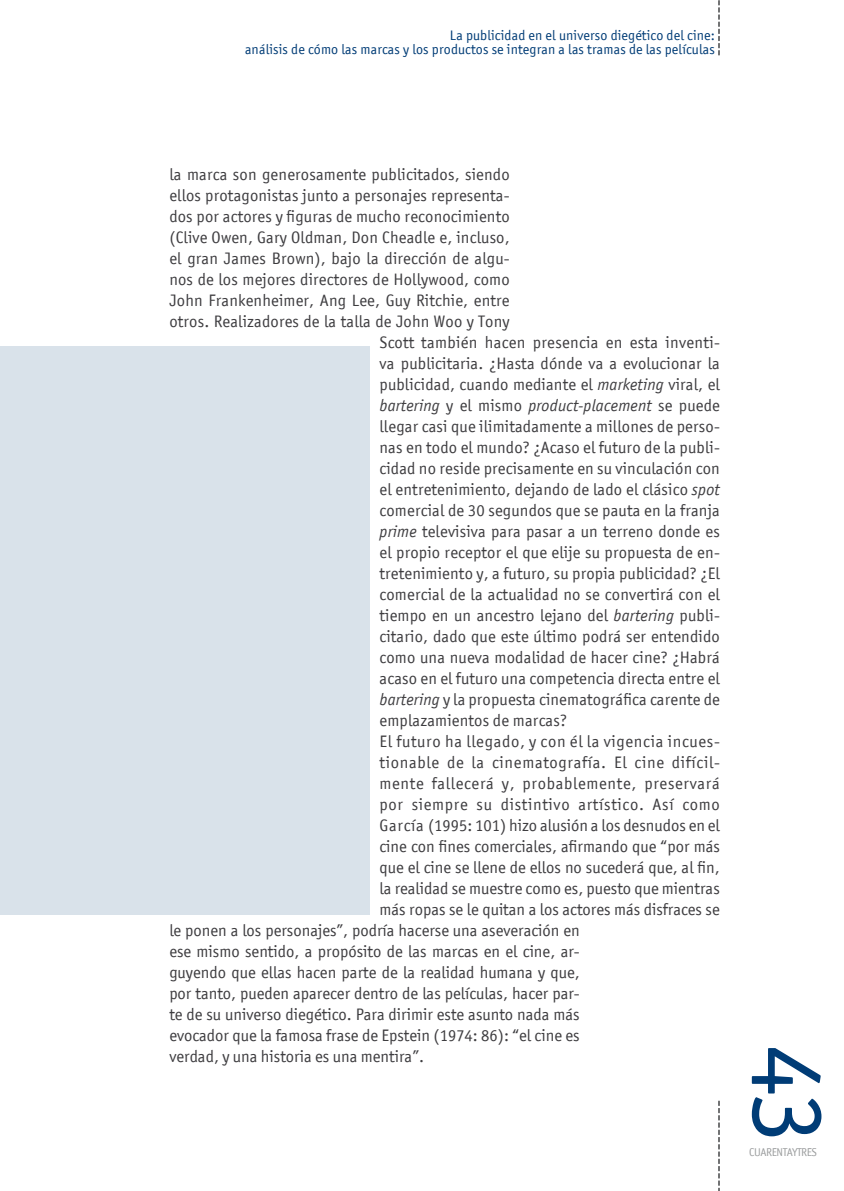
<style>
.page{position:relative;width:844px;height:1191px;background:#fff}
.page>*{position:absolute;margin:0;border:0;box-sizing:border-box;transform-origin:0 0}
.t1{font:103.77px "Officina San ITC";color:#003c76}
.t2{font:16.62px "Officina San ITC";letter-spacing:.01em;color:#3e3d40}
.t3{font:16.62px "Officina San ITC";letter-spacing:.04em;color:#3e3d40}
.t4{font:italic 16.62px "Officina San ITC";letter-spacing:.01em;color:#3e3d40}
.t5{font:14px/14px "Officina San ITC";letter-spacing:.01em;color:#003c76;text-align:right}
.t6{font:11.38px "Officina San ITC";color:#9c9e9f}
.s1{font-style:italic}
.s2{font-style:normal}
</style>
<div class="page">
<div style="left:0;top:346px;width:369px;height:569px;background:#d9e2ea"></div>
<svg style="left:718px;top:0;width:1px;height:55px"></svg>
<svg style="left:718px;top:1101px;width:1px;height:90px"></svg>
<p class="t5" style="left:245px;top:29px;width:471px">La publicidad en el universo diegético del cine:<br>análisis de cómo las marcas y los productos se integran a las tramas de las películas</p>
<p class="t2" style="left:169px;top:164px;width:342px">la marca son generosamente publicitados, siendo</p>
<p class="t2" style="left:169px;top:185px;width:342px">ellos protagonistas junto a personajes representa-</p>
<p class="t2" style="left:169px;top:206px;width:342px">dos por actores y figuras de mucho reconocimiento</p>
<p class="t2" style="left:169px;top:227px;width:342px">(Clive Owen, Gary Oldman, Don Cheadle e, incluso,</p>
<p class="t2" style="left:169px;top:248px;width:342px">el gran James Brown), bajo la dirección de algu-</p>
<p class="t2" style="left:169px;top:269px;width:342px">nos de los mejores directores de Hollywood, como</p>
<p class="t2" style="left:169px;top:290px;width:342px">John Frankenheimer, Ang Lee, Guy Ritchie, entre</p>
<p class="t2" style="left:169px;top:311px;width:342px">otros. Realizadores de la talla de John Woo y Tony</p>
<p class="t2" style="left:379px;top:332px;width:342px">Scott también hacen presencia en esta inventi-</p>
<p class="t2" style="left:379px;top:353px;width:342px">va publicitaria. ¿Hasta dónde va a evolucionar la</p>
<p class="t2" style="left:379px;top:374px;width:342px">publicidad, cuando mediante el <span class="s1">marketing</span> viral, el</p>
<p class="t4" style="left:379px;top:396px;width:342px">bartering <span class="s2">y el mismo</span> product-placement <span class="s2">se puede</span></p>
<p class="t2" style="left:379px;top:416px;width:342px">llegar casi que ilimitadamente a millones de perso-</p>
<p class="t2" style="left:379px;top:437px;width:342px">nas en todo el mundo? ¿Acaso el futuro de la publi-</p>
<p class="t2" style="left:379px;top:458px;width:342px">cidad no reside precisamente en su vinculación con</p>
<p class="t2" style="left:379px;top:479px;width:342px">el entretenimiento, dejando de lado el clásico <span class="s1">spot</span></p>
<p class="t2" style="left:379px;top:500px;width:342px">comercial de 30 segundos que se pauta en la franja</p>
<p class="t2" style="left:379px;top:521px;width:342px"><span class="s1">prime</span> televisiva para pasar a un terreno donde es</p>
<p class="t2" style="left:379px;top:542px;width:342px">el propio receptor el que elije su propuesta de en-</p>
<p class="t2" style="left:379px;top:563px;width:342px">tretenimiento y, a futuro, su propia publicidad? ¿El</p>
<p class="t2" style="left:379px;top:584px;width:342px">comercial de la actualidad no se convertirá con el</p>
<p class="t2" style="left:379px;top:605px;width:342px">tiempo en un ancestro lejano del <span class="s1">bartering</span> publi-</p>
<p class="t2" style="left:379px;top:626px;width:342px">citario, dado que este último podrá ser entendido</p>
<p class="t2" style="left:379px;top:647px;width:342px">como una nueva modalidad de hacer cine? ¿Habrá</p>
<p class="t2" style="left:379px;top:668px;width:342px">acaso en el futuro una competencia directa entre el</p>
<p class="t2" style="left:379px;top:689px;width:342px"><span class="s1">bartering</span> y la propuesta cinematográfica carente de</p>
<p class="t2" style="left:379px;top:710px;width:189px">emplazamientos de marcas?</p>
<p class="t3" style="left:379px;top:731px;width:342px">El futuro ha llegado, y con él la vigencia incues-</p>
<p class="t3" style="left:379px;top:752px;width:342px">tionable de la cinematografía. El cine difícil-</p>
<p class="t3" style="left:379px;top:773px;width:342px">mente fallecerá y, probablemente, preservará</p>
<p class="t3" style="left:379px;top:794px;width:342px">por siempre su distintivo artístico. Así como</p>
<p class="t2" style="left:379px;top:815px;width:342px">García (1995: 101) hizo alusión a los desnudos en el</p>
<p class="t2" style="left:379px;top:836px;width:342px">cine con fines comerciales, afirmando que “por más</p>
<p class="t2" style="left:379px;top:857px;width:342px">que el cine se llene de ellos no sucederá que, al fin,</p>
<p class="t2" style="left:379px;top:878px;width:342px">la realidad se muestre como es, puesto que mientras</p>
<p class="t2" style="left:379px;top:899px;width:342px">más ropas se le quitan a los actores más disfraces se</p>
<p class="t2" style="left:169px;top:920px;width:412px">le ponen a los personajes”, podría hacerse una aseveración en</p>
<p class="t2" style="left:169px;top:941px;width:412px">ese mismo sentido, a propósito de las marcas en el cine, ar-</p>
<p class="t2" style="left:169px;top:962px;width:412px">guyendo que ellas hacen parte de la realidad humana y que,</p>
<p class="t2" style="left:169px;top:983px;width:412px">por tanto, pueden aparecer dentro de las películas, hacer par-</p>
<p class="t2" style="left:169px;top:1004px;width:412px">te de su universo diegético. Para dirimir este asunto nada más</p>
<p class="t2" style="left:169px;top:1025px;width:412px">evocador que la famosa frase de Epstein (1974: 86): “el cine es</p>
<p class="t2" style="left:169px;top:1046px;width:256px">verdad, y una historia es una mentira”.</p>
<h1 class="t1" style="left:848px;top:1044px;width:100px;rotate:90deg">43</h1>
<p class="t6" style="left:749px;top:1145px;width:7px">cuarentaytres</p>
</div>
